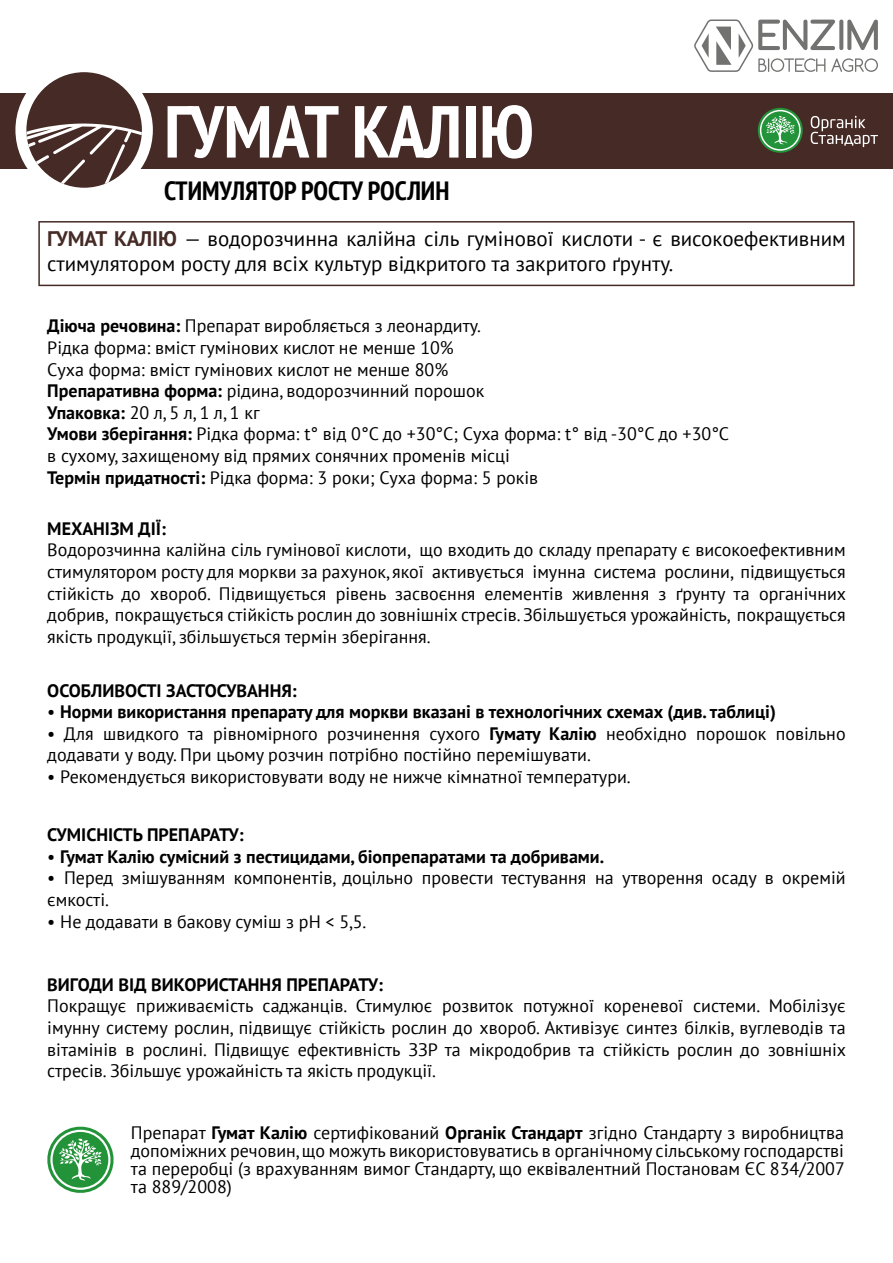
<style>
.page{position:relative;width:893px;height:1263px;background:#fff}
.page>*{position:absolute;margin:0;border:0;box-sizing:border-box;transform-origin:0 0}
.t1{font:700 condensed 73.5px "PT Sans";letter-spacing:-.01em;color:#fff}
.t2{font:700 condensed 26.4px "PT Sans";color:#000}
.t3{font:21px/25.2px "PT Sans";color:#000}
.t4{font:18px/21.6px "PT Sans";color:#000}
.t5{font:700 18px "PT Sans";color:#000}
.s1{font-weight:700;color:#452a25}
.s2{font-weight:700}
.s3{font-weight:400}
</style>
<div class="page">
<div style="left:0;top:94px;width:893px;height:75px;background:#452a25"></div>
<svg style="left:38px;top:221px;width:817px;height:65px"></svg>
<svg style="left:15px;top:72px;width:138px;height:116px"></svg>
<svg style="left:694px;top:20px;width:184px;height:52px"></svg>
<svg style="left:811px;top:116px;width:67px;height:31px"></svg>
<svg style="left:757px;top:107px;width:46px;height:46px"></svg>
<svg style="left:47px;top:1126px;width:67px;height:67px"></svg>
<h1 class="t1" style="left:164px;top:83px;width:371px">ГУМАТ КАЛІЮ</h1>
<h2 class="t2" style="left:164px;top:173px;width:287px">СТИМУЛЯТОР РОСТУ РОСЛИН</h2>
<p class="t3" style="left:47px;top:225px;width:800px"><span class="s1">ГУМАТ КАЛІЮ</span> — водорозчинна калійна сіль гумінової кислоти - є високоефективним стимулятором росту для всіх культур відкритого та закритого ґрунту.</p>
<p class="t4" style="left:47px;top:315px;width:683px"><span class="s2">Діюча речовина:</span> Препарат виробляється з леонардиту.<br>Рідка форма: вміст гумінових кислот не менше 10%<br>Суха форма: вміст гумінових кислот не менше 80%<br><span class="s2">Препаративна форма:</span> рідина, водорозчинний порошок<br><span class="s2">Упаковка:</span> 20 л, 5 л, 1 л, 1 кг<br><span class="s2">Умови зберігання:</span> Рідка форма: t° від 0°С до +30°С; Суха форма: t° від -30°С до +30°С в сухому, захищеному від прямих сонячних променів місці<br><span class="s2">Термін придатності:</span> Рідка форма: 3 роки; Суха форма: 5 років</p>
<p class="t5" style="left:47px;top:516px;width:120px">МЕХАНІЗМ ДІЇ:</p>
<p class="t4" style="left:47px;top:539px;width:800px;text-align:justify">Водорозчинна калійна сіль гумінової кислоти, що входить до складу препарату є високоефективним стимулятором росту для моркви за рахунок, якої активується імунна система рослини, підвищується стійкість до хвороб. Підвищується рівень засвоєння елементів живлення з ґрунту та органічних добрив, покращується стійкість рослин до зовнішніх стресів. Збільшується урожайність, покращується якість продукції, збільшується термін зберігання.</p>
<p class="t5" style="left:47px;top:678px;width:251px">ОСОБЛИВОСТІ ЗАСТОСУВАННЯ:</p>
<p class="t5" style="left:47px;top:700px;width:730px"><span class="s3">•</span> Норми використання препарату для моркви вказані в технологічних схемах (див. таблиці)</p>
<p class="t4" style="left:47px;top:722px;width:800px">• Для швидкого та рівномірного розчинення сухого <span class="s2">Гумату Калію</span> необхідно порошок повільно додавати у воду. При цьому розчин потрібно постійно перемішувати.</p>
<p class="t4" style="left:47px;top:765px;width:585px">• Рекомендується використовувати воду не нижче кімнатної температури.</p>
<p class="t5" style="left:47px;top:823px;width:198px">СУМІСНІСТЬ ПРЕПАРАТУ:</p>
<p class="t5" style="left:47px;top:844px;width:558px"><span class="s3">•</span> Гумат Калію сумісний з пестицидами, біопрепаратами та добривами.</p>
<p class="t4" style="left:47px;top:867px;width:800px">• Перед змішуванням компонентів, доцільно провести тестування на утворення осаду в окремій ємкості.</p>
<p class="t4" style="left:47px;top:910px;width:321px">• Не додавати в бакову суміш з pH &lt; 5,5.</p>
<p class="t5" style="left:47px;top:972px;width:337px">ВИГОДИ ВІД ВИКОРИСТАННЯ ПРЕПАРАТУ:</p>
<p class="t4" style="left:47px;top:995px;width:800px;text-align:justify">Покращує приживаємість саджанців. Стимулює розвиток потужної кореневої системи. Мобілізує імунну систему рослин, підвищує стійкість рослин до хвороб. Активізує синтез білків, вуглеводів та вітамінів в рослині. Підвищує ефективність ЗЗР та мікродобрив та стійкість рослин до зовнішніх стресів. Збільшує урожайність та якість продукції.</p>
<p class="t4" style="left:131px;top:1123px;width:715px;line-height:18px;text-align:justify">Препарат <span class="s2">Гумат Калію</span> сертифікований <span class="s2">Органік Стандарт</span> згідно Стандарту з виробництва допоміжних речовин, що можуть використовуватись в органічному сільському господарстві та переробці (з врахуванням вимог Стандарту, що еквівалентний Постановам ЄС 834/2007 та 889/2008)</p>
</div>
